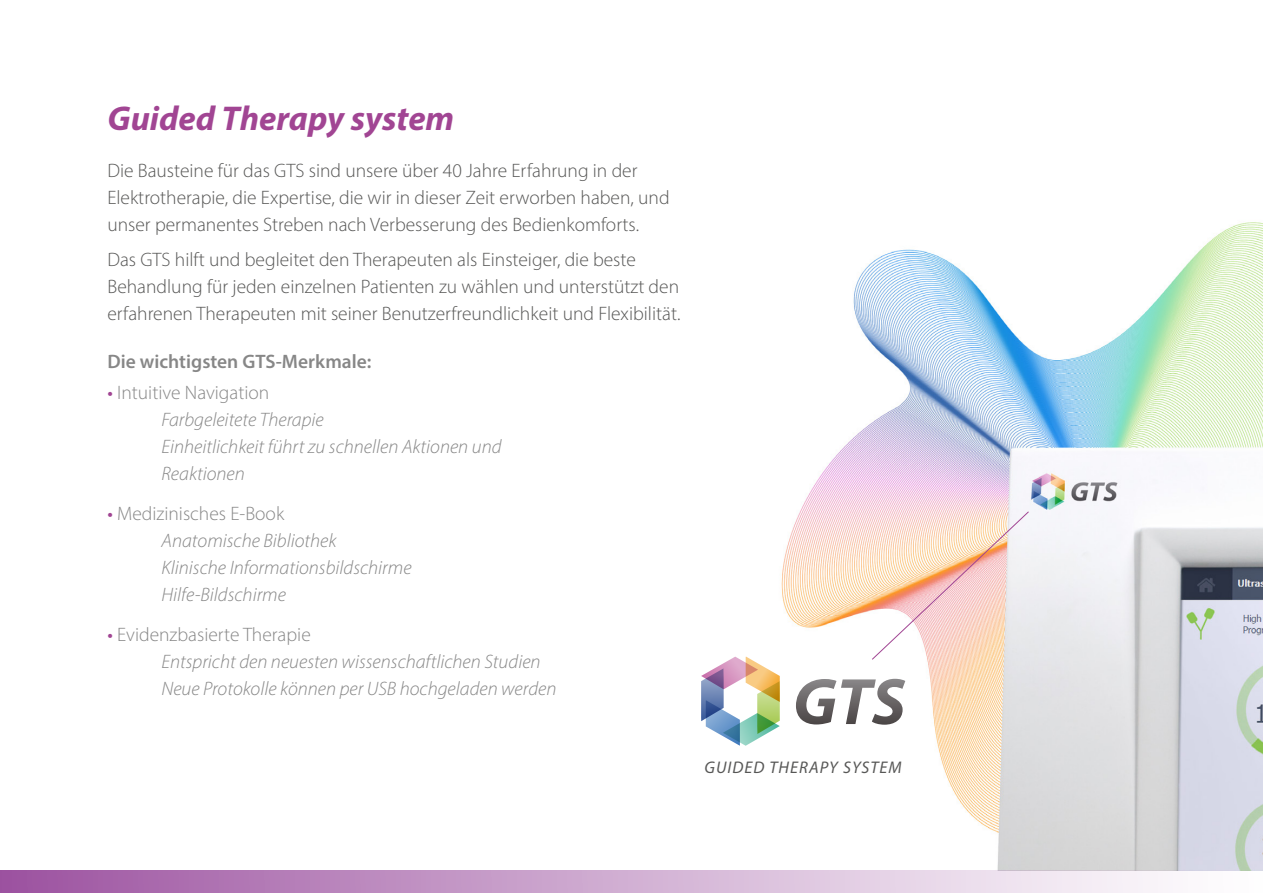
<style>
.page{position:relative;width:1263px;height:893px;background:#fff}
.page>*{position:absolute;margin:0;border:0;box-sizing:border-box;transform-origin:0 0}
.t1{font:italic 700 34.5px "Myriad Pro";color:#a14593}
.t2{font:300 19.5px/27px "Myriad Pro";color:#575756}
.t3{font:italic 300 19.5px/27px "Myriad Pro";color:#878787}
.t4{font:600 19.5px "Myriad Pro";color:#878787}
.t5{font:italic 16.95px "Myriad Pro";letter-spacing:.06em;color:#575756}
.s1{font-weight:400;font-style:normal;color:#a14593}
.s2{font-style:normal}
</style>
<div class="page">
<img style="left:781px;top:222px;width:482px;height:648px">
<svg style="left:701px;top:656px;width:79px;height:90px"></svg>
<svg style="left:796px;top:679px;width:109px;height:46px"></svg>
<svg style="left:872px;top:511px;width:157px;height:149px"></svg>
<div style="left:0;top:871px;width:1263px;height:22px;background:linear-gradient(to right,#9e55a2,#fff)"></div>
<h1 class="t1" style="left:107px;top:96px;width:348px">Guided Therapy system</h1>
<p class="t2" style="left:107px;top:156px;width:564px">Die Bausteine für das GTS sind unsere über 40 Jahre Erfahrung in der<br>Elektrotherapie, die Expertise, die wir in dieser Zeit erworben haben, und unser permanentes Streben nach Verbesserung des Bedienkomforts.</p>
<p class="t2" style="left:107px;top:246px;width:574px">Das GTS hilft und begleitet den Therapeuten als Einsteiger, die beste<br>Behandlung für jeden einzelnen Patienten zu wählen und unterstützt den erfahrenen Therapeuten mit seiner Benutzerfreundlichkeit und Flexibilität.</p>
<p class="t4" style="left:107px;top:349px;width:266px">Die wichtigsten GTS-Merkmale:</p>
<p class="t3" style="left:161px;top:379px;width:342px;text-indent:-54px"><span class="s1">•</span> <span class="s2">Intuitive Navigation<br></span>Farbgeleitete Therapie<br>Einheitlichkeit führt zu schnellen Aktionen und<br>Reaktionen</p>
<p class="t3" style="left:161px;top:500px;width:252px;text-indent:-54px"><span class="s1">•</span> <span class="s2">Medizinisches E-Book<br></span>Anatomische Bibliothek<br>Klinische Informationsbildschirme<br>Hilfe-Bildschirme</p>
<p class="t3" style="left:161px;top:620px;width:396px;text-indent:-54px"><span class="s1">•</span> <span class="s2">Evidenzbasierte Therapie<br></span>Entspricht den neuesten wissenschaftlichen Studien<br>Neue Protokolle können per USB hochgeladen werden</p>
<p class="t5" style="left:704px;top:758px;width:199px">GUIDED THERAPY SYSTEM</p>
</div>
